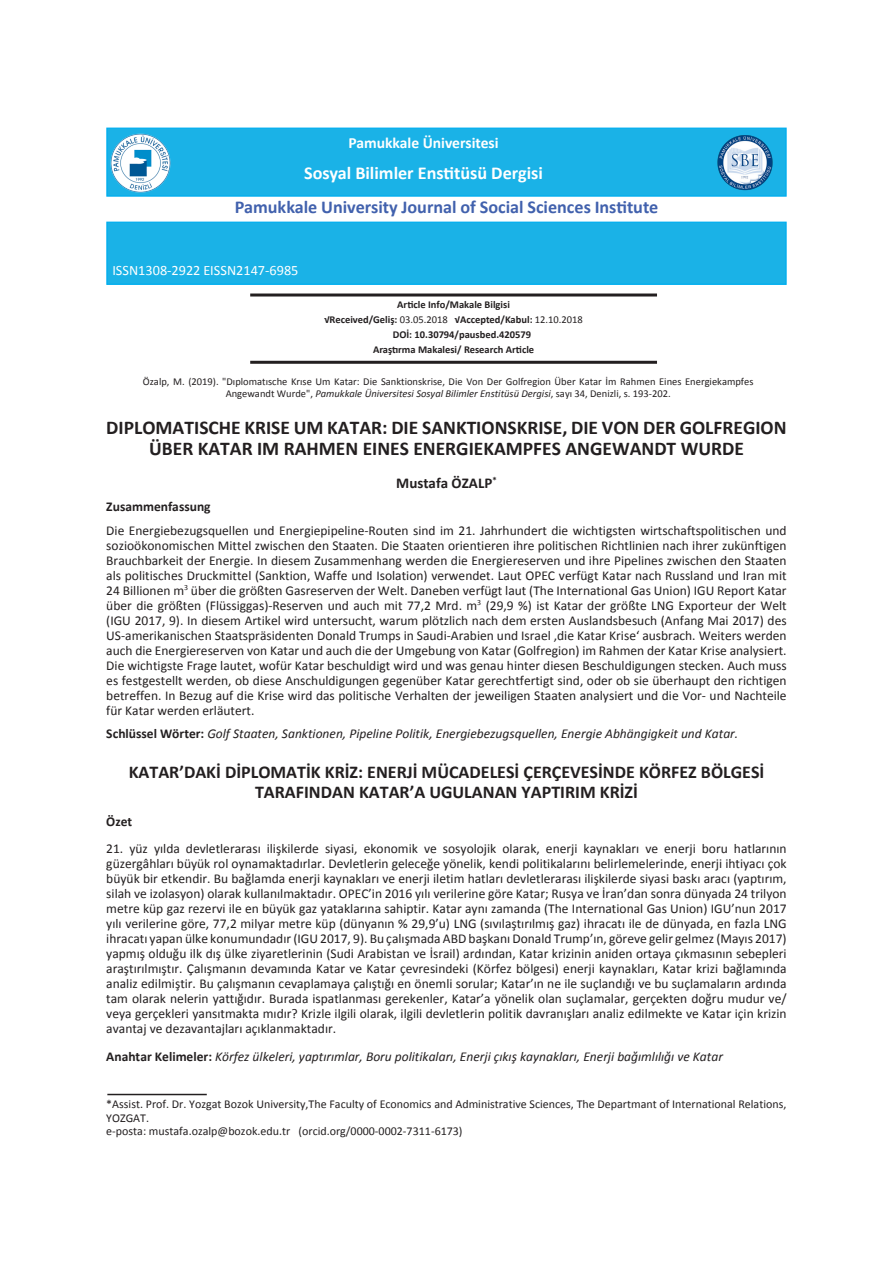
<style>
.page{position:relative;width:893px;height:1263px;background:#fff}
.page>*{position:absolute;margin:0;border:0;box-sizing:border-box;transform-origin:0 0}
.t1{font:700 19.5px/21.5px "Calibri";color:#231f20;text-align:center}
.t2{font:700 18.15px "Calibri";color:#4161ad}
.t3{font:700 18.15px "Calibri";color:#fff}
.t4{font:700 18px/19.8px "Calibri";color:#231f20;text-align:center}
.t5{font:700 15.6px "Calibri";color:#fff}
.t6{font:700 15px "Calibri";color:#231f20}
.t7{font:14.25px "Calibri";color:#fff}
.t8{font:13.5px/15px "Calibri";color:#231f20;text-align:justify}
.t9{font:italic 13.5px "Calibri";color:#231f20}
.t10{font:700 13.5px "Calibri";color:#231f20}
.t11{font:12px/13.5px "Calibri";color:#231f20}
.t12{font:10.5px/12px "Calibri";color:#231f20;text-align:center}
.t13{font:700 10.5px "Calibri";color:#231f20}
.s1{font-weight:400}
.s2{font-style:italic}
.s3{font-weight:700;font-style:normal}
</style>
<div class="page">
<hr style="left:250px;top:293px;width:407px;height:3px;background:#231f20">
<hr style="left:250px;top:361px;width:407px;height:3px;background:#231f20">
<div style="left:106px;top:222px;width:681px;height:63px;background:#1ab2e7;border:1px solid #00aeef"></div>
<div style="left:106px;top:128px;width:681px;height:69px;background:#1ab2e7;border:1px solid #00aeef"></div>
<img style="left:717px;top:135px;width:56px;height:56px">
<img style="left:111px;top:133px;width:59px;height:59px">
<hr style="left:107px;top:1094px;width:100px;height:1px;background:#231f20">
<p class="t5" style="left:348px;top:133px;width:152px">Pamukkale Üniversitesi</p>
<h2 class="t3" style="left:304px;top:162px;width:240px">Sosyal Bilimler Enstitüsü Dergisi</h2>
<h2 class="t2" style="left:235px;top:196px;width:425px">Pamukkale University Journal of Social Sciences Institute</h2>
<p class="t7" style="left:112px;top:261px;width:188px">ISSN1308-2922 EISSN2147-6985</p>
<p class="t13" style="left:397px;top:298px;width:114px">Article Info/Makale Bilgisi</p>
<p class="t13" style="left:324px;top:313px;width:260px">√Received/Geliş: <span class="s1">03.05.2018</span> √Accepted/Kabul: <span class="s1">12.10.2018</span></p>
<p class="t13" style="left:393px;top:328px;width:140px">DOİ: 10.30794/pausbed.420579</p>
<p class="t13" style="left:373px;top:343px;width:163px">Araştırma Makalesi/ Research Article</p>
<p class="t12" style="left:143px;top:375px;width:612px">Özalp, M. (2019). "Dıplomatısche Krıse Um Katar: Die Sanktionskrise, Die Von Der Golfregion Über Katar İm Rahmen Eines Energiekampfes<br>Angewandt Wurde", <span class="s2">Pamukkale Üniversitesi Sosyal Bilimler Enstitüsü Dergisi</span>, sayı 34, Denizli, s. 193-202.</p>
<h1 class="t1" style="left:106px;top:415px;width:682px">DIPLOMATISCHE KRISE UM KATAR: DIE SANKTIONSKRISE, DIE VON DER GOLFREGION<br>ÜBER KATAR IM RAHMEN EINES ENERGIEKAMPFES ANGEWANDT WURDE</h1>
<p class="t6" style="left:396px;top:474px;width:102px">Mustafa ÖZALP<sup>*</sup></p>
<p class="t10" style="left:106px;top:499px;width:106px">Zusammenfassung</p>
<p class="t8" style="left:106px;top:522px;width:682px">Die Energiebezugsquellen und Energiepipeline-Routen sind im 21. Jahrhundert die wichtigsten wirtschaftspolitischen und sozioökonomischen Mittel zwischen den Staaten. Die Staaten orientieren ihre politischen Richtlinien nach ihrer zukünftigen Brauchbarkeit der Energie. In diesem Zusammenhang werden die Energiereserven und ihre Pipelines zwischen den Staaten als politisches Druckmittel (Sanktion, Waffe und Isolation) verwendet. Laut OPEC verfügt Katar nach Russland und Iran mit 24 Billionen m<sup>3</sup> über die größten Gasreserven der Welt. Daneben verfügt laut (The International Gas Union) IGU Report Katar über die größten (Flüssiggas)-Reserven und auch mit 77,2 Mrd. m<sup>3</sup> (29,9 %) ist Katar der größte LNG Exporteur der Welt (IGU 2017, 9). In diesem Artikel wird untersucht, warum plötzlich nach dem ersten Auslandsbesuch (Anfang Mai 2017) des US-amerikanischen Staatspräsidenten Donald Trumps in Saudi-Arabien und Israel ‚die Katar Krise‘ ausbrach. Weiters werden auch die Energiereserven von Katar und auch die der Umgebung von Katar (Golfregion) im Rahmen der Katar Krise analysiert.<br>Die wichtigste Frage lautet, wofür Katar beschuldigt wird und was genau hinter diesen Beschuldigungen stecken. Auch muss es festgestellt werden, ob diese Anschuldigungen gegenüber Katar gerechtfertigt sind, oder ob sie überhaupt den richtigen betreffen. In Bezug auf die Krise wird das politische Verhalten der jeweiligen Staaten analysiert und die Vor- und Nachteile für Katar werden erläutert.</p>
<p class="t9" style="left:106px;top:726px;width:633px"><span class="s3">Schlüssel Wörter:</span> Golf Staaten, Sanktionen, Pipeline Politik, Energiebezugsquellen, Energie Abhängigkeit und Katar.</p>
<h3 class="t4" style="left:129px;top:761px;width:637px">KATAR’DAKİ DİPLOMATİK KRİZ: ENERJİ MÜCADELESİ ÇERÇEVESİNDE KÖRFEZ BÖLGESİ<br>TARAFINDAN KATAR’A UGULANAN YAPTIRIM KRİZİ</h3>
<p class="t10" style="left:106px;top:813px;width:27px">Özet</p>
<p class="t8" style="left:106px;top:841px;width:682px">21. yüz yılda devletlerarası ilişkilerde siyasi, ekonomik ve sosyolojik olarak, enerji kaynakları ve enerji boru hatlarının güzergâhları büyük rol oynamaktadırlar. Devletlerin geleceğe yönelik, kendi politikalarını belirlemelerinde, enerji ihtiyacı çok büyük bir etkendir. Bu bağlamda enerji kaynakları ve enerji iletim hatları devletlerarası ilişkilerde siyasi baskı aracı (yaptırım, silah ve izolasyon) olarak kullanılmaktadır. OPEC’in 2016 yılı verilerine göre Katar; Rusya ve İran’dan sonra dünyada 24 trilyon metre küp gaz rezervi ile en büyük gaz yataklarına sahiptir. Katar aynı zamanda (The International Gas Union) IGU’nun 2017 yılı verilerine göre, 77,2 milyar metre küp (dünyanın % 29,9’u) LNG (sıvılaştırılmış gaz) ihracatı ile de dünyada, en fazla LNG ihracatı yapan ülke konumundadır (IGU 2017, 9). Bu çalışmada ABD başkanı Donald Trump’ın, göreve gelir gelmez (Mayıs 2017) yapmış olduğu ilk dış ülke ziyaretlerinin (Sudi Arabistan ve İsrail) ardından, Katar krizinin aniden ortaya çıkmasının sebepleri araştırılmıştır. Çalışmanın devamında Katar ve Katar çevresindeki (Körfez bölgesi) enerji kaynakları, Katar krizi bağlamında analiz edilmiştir. Bu çalışmanın cevaplamaya çalıştığı en önemli sorular; Katar’ın ne ile suçlandığı ve bu suçlamaların ardında tam olarak nelerin yattığıdır. Burada ispatlanması gerekenler, Katar’a yönelik olan suçlamalar, gerçekten doğru mudur ve/ veya gerçekleri yansıtmakta mıdır? Krizle ilgili olarak, ilgili devletlerin politik davranışları analiz edilmekte ve Katar için krizin avantaj ve dezavantajları açıklanmaktadır.</p>
<p class="t9" style="left:106px;top:1048px;width:618px"><span class="s3">Anahtar Kelimeler:</span> Körfez ülkeleri, yaptırımlar, Boru politikaları, Enerji çıkış kaynakları, Enerji bağımlılığı ve Katar</p>
<p class="t11" style="left:106px;top:1097px;width:682px">*Assist. Prof. Dr. Yozgat Bozok University,The Faculty of Economics and Administrative Sciences, The Departmant of International Relations,<br>YOZGAT.<br>e-posta: mustafa.ozalp@bozok.edu.tr (orcid.org/0000-0002-7311-6173)</p>
</div>
